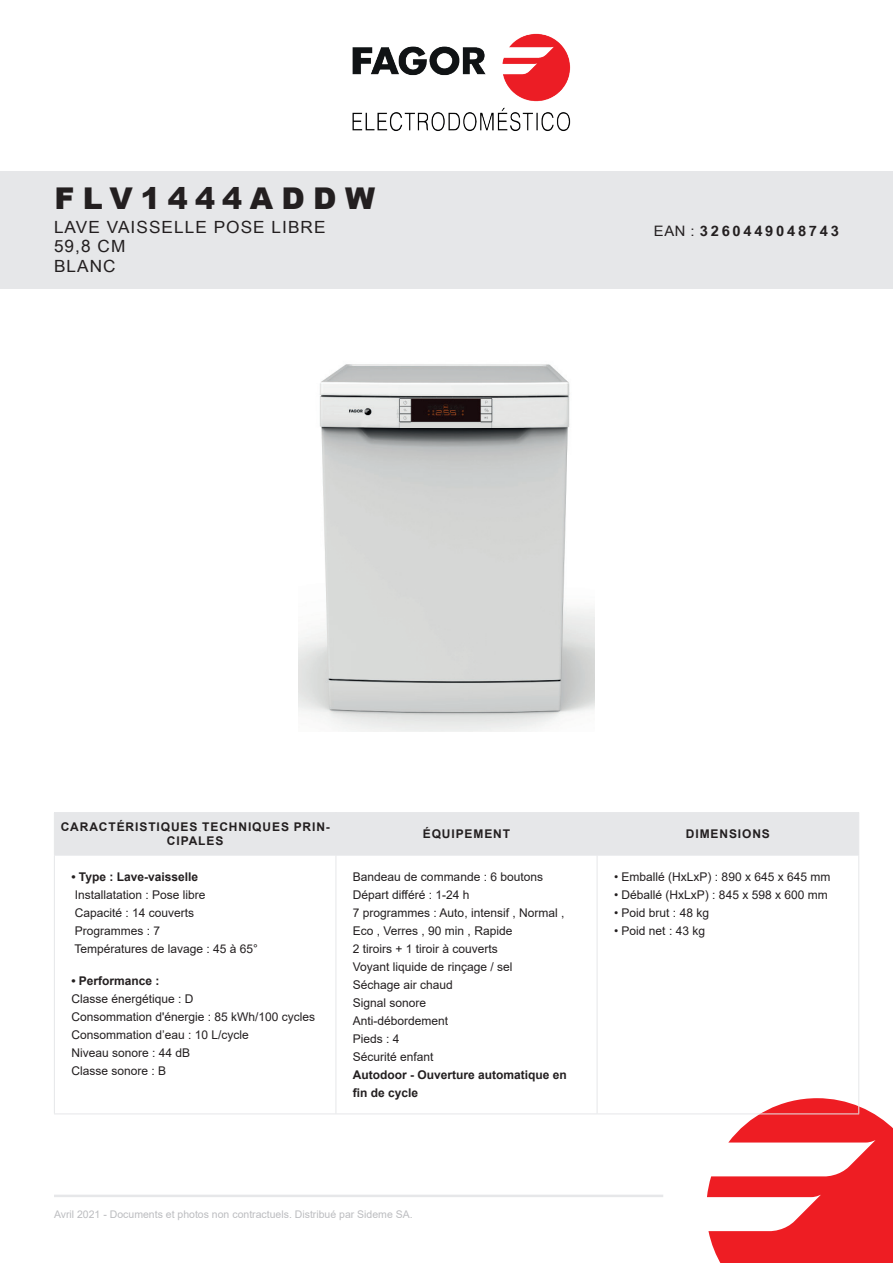
<style>
.page{position:relative;width:893px;height:1263px;background:#fff}
.page>*{position:absolute;margin:0;border:0;box-sizing:border-box;transform-origin:0 0}
.t1{font:900 30px "Arial";letter-spacing:.255em;color:#231f20}
.t2{font:16.8px/19.5px "Arial Narrow";letter-spacing:.05em;color:#231f20;scale:1.25 1}
.t3{font:700 14.4px "Arial Narrow";letter-spacing:.15em;color:#231f20;scale:1.25 1}
.t4{font:12px/18px "Arial";color:#231f20}
.t5{font:700 12px/18px "Arial";color:#231f20}
.t6{font:700 12px/14.4px "Arial";letter-spacing:.075em;color:#231f20;text-align:center}
.t7{font:10.5px "Arial";color:#bcbdc0}
.s1{font-weight:400}
</style>
<div class="page">
<div style="left:0;top:171px;width:893px;height:117px;background:#e6e7e9"></div>
<hr style="left:54px;top:1194px;width:609px;height:3px;background:#e6e7e9">
<img style="left:352px;top:33px;width:219px;height:98px">
<img style="left:299px;top:364px;width:295px;height:368px">
<svg style="left:707px;top:1098px;width:186px;height:165px"></svg>
<div style="left:55px;top:813px;width:803px;height:42px;background:#e6e7e9"></div>
<hr style="left:54px;top:812px;width:282px;height:1px;background:#e6e7e9">
<hr style="left:54px;top:813px;width:1px;height:42px;background:#e6e7e9">
<hr style="left:336px;top:812px;width:261px;height:1px;background:#e6e7e9">
<hr style="left:336px;top:813px;width:1px;height:42px;background:#e6e7e9">
<hr style="left:597px;top:812px;width:262px;height:1px;background:#e6e7e9">
<hr style="left:597px;top:813px;width:1px;height:42px;background:#e6e7e9">
<hr style="left:858px;top:813px;width:1px;height:42px;background:#e6e7e9">
<hr style="left:54px;top:855px;width:282px;height:1px;background:#e6e7e9">
<hr style="left:54px;top:855px;width:1px;height:258px;background:#e6e7e9">
<hr style="left:336px;top:855px;width:261px;height:1px;background:#e6e7e9">
<hr style="left:336px;top:855px;width:1px;height:258px;background:#e6e7e9">
<hr style="left:597px;top:855px;width:262px;height:1px;background:#e6e7e9">
<hr style="left:597px;top:855px;width:1px;height:258px;background:#e6e7e9">
<hr style="left:858px;top:855px;width:1px;height:258px;background:#e6e7e9">
<hr style="left:54px;top:1113px;width:282px;height:1px;background:#e6e7e9">
<hr style="left:336px;top:1113px;width:261px;height:1px;background:#e6e7e9">
<hr style="left:597px;top:1113px;width:262px;height:1px;background:#e6e7e9">
<h1 class="t1" style="left:55px;top:176px;width:322px">FLV1444ADDW</h1>
<h2 class="t2" style="left:54px;top:217px;width:219px">LAVE VAISSELLE POSE LIBRE<br>59,8 CM<br>BLANC</h2>
<p class="t3" style="left:654px;top:220px;width:150px"><span class="s1">EAN :</span> 3260449048743</p>
<p class="t6" style="left:61px;top:820px;width:271px">CARACTÉRISTIQUES TECHNIQUES PRIN-<br>CIPALES</p>
<p class="t6" style="left:423px;top:827px;width:89px">ÉQUIPEMENT</p>
<p class="t6" style="left:686px;top:827px;width:86px">DIMENSIONS</p>
<p class="t5" style="left:71px;top:868px;width:128px">• Type : Lave-vaisselle</p>
<p class="t4" style="left:74px;top:885px;width:185px">Installatation : Pose libre<br>Capacité : 14 couverts<br>Programmes : 7<br>Températures de lavage : 45 à 65°</p>
<p class="t5" style="left:71px;top:972px;width:90px">• Performance :</p>
<p class="t4" style="left:71px;top:990px;width:245px">Classe énergétique : D<br>Consommation d'énergie : 85 kWh/100 cycles<br>Consommation d’eau : 10 L/cycle<br>Niveau sonore : 44 dB<br>Classe sonore : B</p>
<p class="t4" style="left:614px;top:867px;width:218px">• Emballé (HxLxP) : 890 x 645 x 645 mm</p>
<p class="t4" style="left:614px;top:885px;width:215px">• Déballé (HxLxP) : 845 x 598 x 600 mm</p>
<p class="t4" style="left:614px;top:903px;width:96px">• Poid brut : 48 kg</p>
<p class="t4" style="left:614px;top:921px;width:92px">• Poid net : 43 kg</p>
<p class="t4" style="left:353px;top:867px;width:213px">Bandeau de commande : 6 boutons<br>Départ différé : 1-24 h<br>7 programmes : Auto, intensif , Normal ,<br>Eco , Verres , 90 min , Rapide<br>2 tiroirs + 1 tiroir à couverts<br>Voyant liquide de rinçage / sel<br>Séchage air chaud<br>Signal sonore<br>Anti-débordement<br>Pieds : 4<br>Sécurité enfant</p>
<p class="t5" style="left:353px;top:1066px;width:216px">Autodoor - Ouverture automatique en fin de cycle</p>
<p class="t7" style="left:54px;top:1207px;width:360px">Avril 2021 - Documents et photos non contractuels. Distribué par Sideme SA.</p>
</div>
